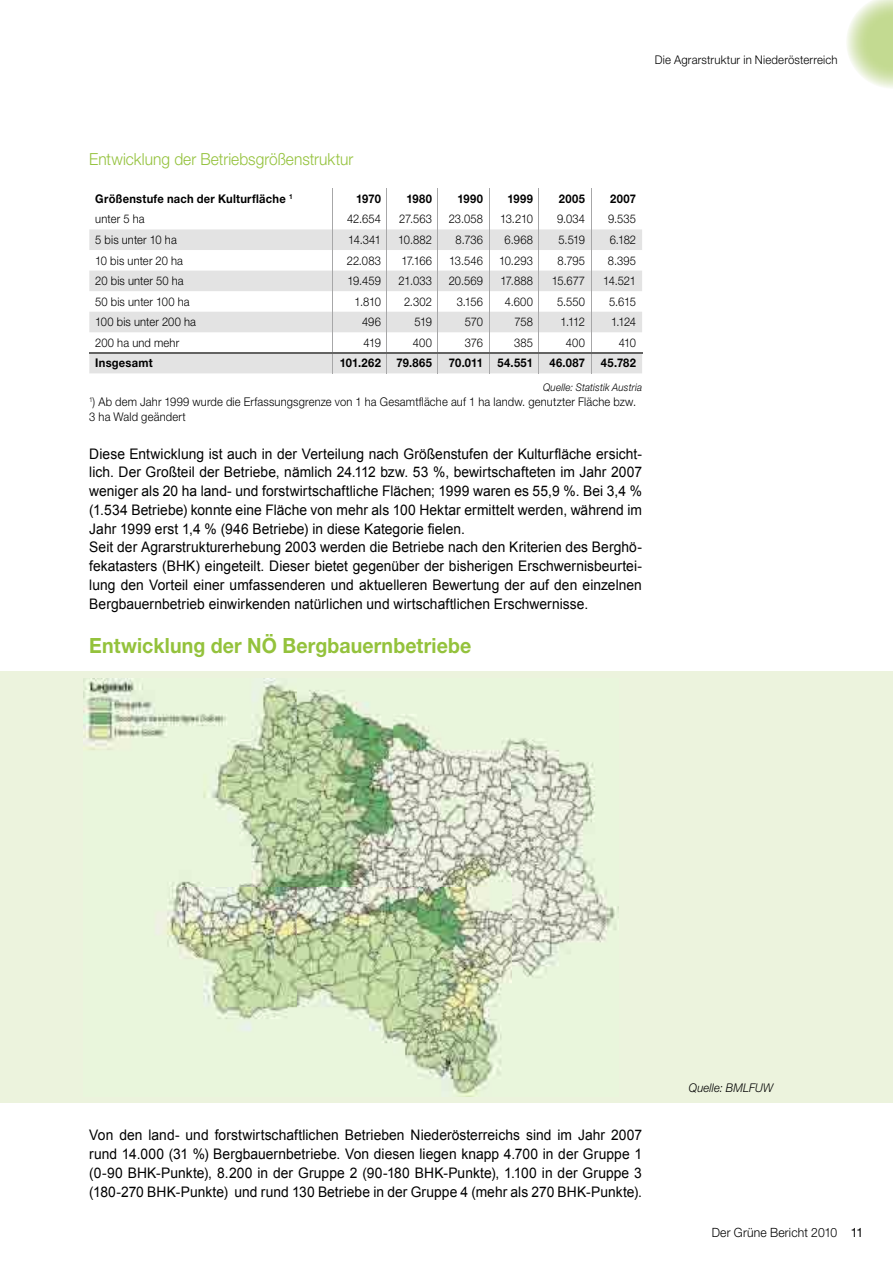
<style>
.page{position:relative;width:893px;height:1263px;background:#fff}
.page>*{position:absolute;margin:0;border:0;box-sizing:border-box;transform-origin:0 0}
.t1{font:700 21px "Helvetica Neue LT Pro";letter-spacing:.005em;color:#94c23c;scale:.93 1}
.t2{font:300 16.65px "Helvetica Neue LT Pro";color:#94c23c;scale:.93 1}
.t3{font:14.55px/18.8px "Arial";letter-spacing:.005em;color:#000;scale:.95 1}
.t4{font:300 12.75px "Helvetica Neue LT Pro";letter-spacing:.015em;color:#000;scale:.95 1}
.t5{font:300 12px/15px "Helvetica Neue LT Pro";letter-spacing:.015em;color:#000;scale:.93 1}
.t6{font:700 12px "Helvetica Neue LT Pro";letter-spacing:.025em;color:#000;scale:.93 1}
.t7{font:300 12px "Helvetica Neue LT Pro";letter-spacing:.015em;color:#000;scale:.95 1}
.t8{font:italic 300 12px "Helvetica Neue LT Pro";letter-spacing:.01em;color:#000;scale:.93 1}
.t9{font:italic 300 10.5px "Helvetica Neue LT Pro";letter-spacing:.015em;color:#000;scale:.93 1}
.s1{font-weight:400}
</style>
<div class="page">
<svg style="left:89px;top:188px;width:553px;height:185px"></svg>
<hr style="left:89px;top:352px;width:244px;height:2px;background:#636362">
<hr style="left:333px;top:352px;width:54px;height:2px;background:#636362">
<hr style="left:387px;top:352px;width:51px;height:2px;background:#636362">
<hr style="left:438px;top:352px;width:51px;height:2px;background:#636362">
<hr style="left:489px;top:352px;width:50px;height:2px;background:#636362">
<hr style="left:539px;top:352px;width:52px;height:2px;background:#636362">
<hr style="left:591px;top:352px;width:51px;height:2px;background:#636362">
<div style="left:0;top:671px;width:893px;height:431px;background:#ecf3dd"></div>
<img style="left:84px;top:679px;width:535px;height:417px">
<p class="t7" style="left:655px;top:52px;width:194px">Die Agrarstruktur in Niederösterreich</p>
<p class="t2" style="left:89px;top:149px;width:286px">Entwicklung der Betriebsgrößenstruktur</p>
<p class="t6" style="left:95px;top:191px;width:214px">Größenstufe nach der Kulturfläche <sup>1</sup></p>
<p class="t6" style="left:356px;top:191px;width:28px">1970</p>
<p class="t6" style="left:406px;top:191px;width:29px">1980</p>
<p class="t6" style="left:457px;top:191px;width:29px">1990</p>
<p class="t6" style="left:507px;top:191px;width:29px">1999</p>
<p class="t6" style="left:559px;top:191px;width:30px">2005</p>
<p class="t6" style="left:610px;top:191px;width:29px">2007</p>
<p class="t5" style="left:95px;top:211px;width:55px">unter 5 ha</p>
<p class="t5" style="left:347px;top:211px;width:38px">42.654</p>
<p class="t5" style="left:399px;top:211px;width:37px">27.563</p>
<p class="t5" style="left:449px;top:211px;width:38px">23.058</p>
<p class="t5" style="left:500px;top:211px;width:37px">13.210</p>
<p class="t5" style="left:557px;top:211px;width:32px">9.034</p>
<p class="t5" style="left:608px;top:211px;width:32px">9.535</p>
<p class="t5" style="left:95px;top:232px;width:89px">5 bis unter 10 ha</p>
<p class="t5" style="left:348px;top:232px;width:37px">14.341</p>
<p class="t5" style="left:398px;top:232px;width:38px">10.882</p>
<p class="t5" style="left:456px;top:232px;width:31px">8.736</p>
<p class="t5" style="left:505px;top:232px;width:32px">6.968</p>
<p class="t5" style="left:558px;top:232px;width:30px">5.519</p>
<p class="t5" style="left:610px;top:232px;width:30px">6.182</p>
<p class="t5" style="left:95px;top:253px;width:96px">10 bis unter 20 ha</p>
<p class="t5" style="left:347px;top:253px;width:38px">22.083</p>
<p class="t5" style="left:401px;top:253px;width:34px">17.166</p>
<p class="t5" style="left:449px;top:253px;width:38px">13.546</p>
<p class="t5" style="left:499px;top:253px;width:38px">10.293</p>
<p class="t5" style="left:558px;top:253px;width:31px">8.795</p>
<p class="t5" style="left:608px;top:253px;width:32px">8.395</p>
<p class="t5" style="left:95px;top:273px;width:97px">20 bis unter 50 ha</p>
<p class="t5" style="left:347px;top:273px;width:37px">19.459</p>
<p class="t5" style="left:399px;top:273px;width:37px">21.033</p>
<p class="t5" style="left:449px;top:273px;width:38px">20.569</p>
<p class="t5" style="left:501px;top:273px;width:36px">17.888</p>
<p class="t5" style="left:552px;top:273px;width:37px">15.677</p>
<p class="t5" style="left:603px;top:273px;width:37px">14.521</p>
<p class="t5" style="left:95px;top:294px;width:103px">50 bis unter 100 ha</p>
<p class="t5" style="left:354px;top:294px;width:30px">1.810</p>
<p class="t5" style="left:404px;top:294px;width:32px">2.302</p>
<p class="t5" style="left:457px;top:294px;width:30px">3.156</p>
<p class="t5" style="left:505px;top:294px;width:32px">4.600</p>
<p class="t5" style="left:557px;top:294px;width:32px">5.550</p>
<p class="t5" style="left:609px;top:294px;width:30px">5.615</p>
<p class="t5" style="left:95px;top:314px;width:110px">100 bis unter 200 ha</p>
<p class="t5" style="left:362px;top:314px;width:22px">496</p>
<p class="t5" style="left:415px;top:314px;width:20px">519</p>
<p class="t5" style="left:465px;top:314px;width:21px">570</p>
<p class="t5" style="left:515px;top:314px;width:21px">758</p>
<p class="t5" style="left:561px;top:314px;width:28px">1.112</p>
<p class="t5" style="left:611px;top:314px;width:28px">1.124</p>
<p class="t5" style="left:95px;top:335px;width:92px">200 ha und mehr</p>
<p class="t5" style="left:364px;top:335px;width:20px">419</p>
<p class="t5" style="left:413px;top:335px;width:22px">400</p>
<p class="t5" style="left:465px;top:335px;width:21px">376</p>
<p class="t5" style="left:514px;top:335px;width:22px">385</p>
<p class="t5" style="left:566px;top:335px;width:22px">400</p>
<p class="t5" style="left:619px;top:335px;width:20px">410</p>
<p class="t6" style="left:95px;top:356px;width:63px">Insgesamt</p>
<p class="t6" style="left:340px;top:356px;width:46px">101.262</p>
<p class="t6" style="left:396px;top:356px;width:40px">79.865</p>
<p class="t6" style="left:449px;top:356px;width:92px">70.011 54.551</p>
<p class="t6" style="left:549px;top:356px;width:40px">46.087</p>
<p class="t6" style="left:601px;top:356px;width:39px">45.782</p>
<p class="t9" style="left:543px;top:381px;width:108px">Quelle: Statistik Austria</p>
<p class="t5" style="left:89px;top:394px;width:590px"><sup>1</sup>) Ab dem Jahr 1999 wurde die Erfassungsgrenze von 1 ha Gesamtfläche auf 1 ha landw. genutzter Fläche bzw.<br>3 ha Wald geändert</p>
<p class="t3" style="left:89px;top:444px;width:583px">Diese Entwicklung ist auch in der Verteilung nach Größenstufen der Kulturfläche ersicht&shy;lich. Der Großteil der Betriebe, nämlich 24.112 bzw. 53 %, bewirtschafteten im Jahr 2007 weniger als 20 ha land- und forstwirtschaftliche Flächen; 1999 waren es 55,9 %. Bei 3,4 % (1.534 Betriebe) konnte eine Fläche von mehr als 100 Hektar ermittelt werden, während im Jahr 1999 erst 1,4 % (946 Betriebe) in diese Kategorie fielen.<br>Seit der Agrarstrukturerhebung 2003 werden die Betriebe nach den Kriterien des Berghö&shy;fekatasters (BHK) eingeteilt. Dieser bietet gegenüber der bisherigen Erschwernisbeurtei&shy;lung den Vorteil einer umfassenderen und aktuelleren Bewertung der auf den einzelnen Bergbauernbetrieb einwirkenden natürlichen und wirtschaftlichen Erschwernisse.</p>
<h1 class="t1" style="left:89px;top:632px;width:412px">Entwicklung der NÖ Bergbauernbetriebe</h1>
<p class="t3" style="left:89px;top:1126px;width:583px;text-align:justify">Von den land- und forstwirtschaftlichen Betrieben Niederösterreichs sind im Jahr 2007 rund 14.000 (31 %) Bergbauernbetriebe. Von diesen liegen knapp 4.700 in der Gruppe 1 (0-90 BHK-Punkte), 8.200 in der Gruppe 2 (90-180 BHK-Punkte), 1.100 in der Gruppe 3 (180-270 BHK-Punkte) und rund 130 Betriebe in der Gruppe 4 (mehr als 270 BHK-Punkte).</p>
<p class="t8" style="left:689px;top:1080px;width:92px">Quelle: BMLFUW</p>
<p class="t4" style="left:712px;top:1225px;width:161px">Der Grüne Bericht 2010 <span class="s1">11</span></p>
</div>
